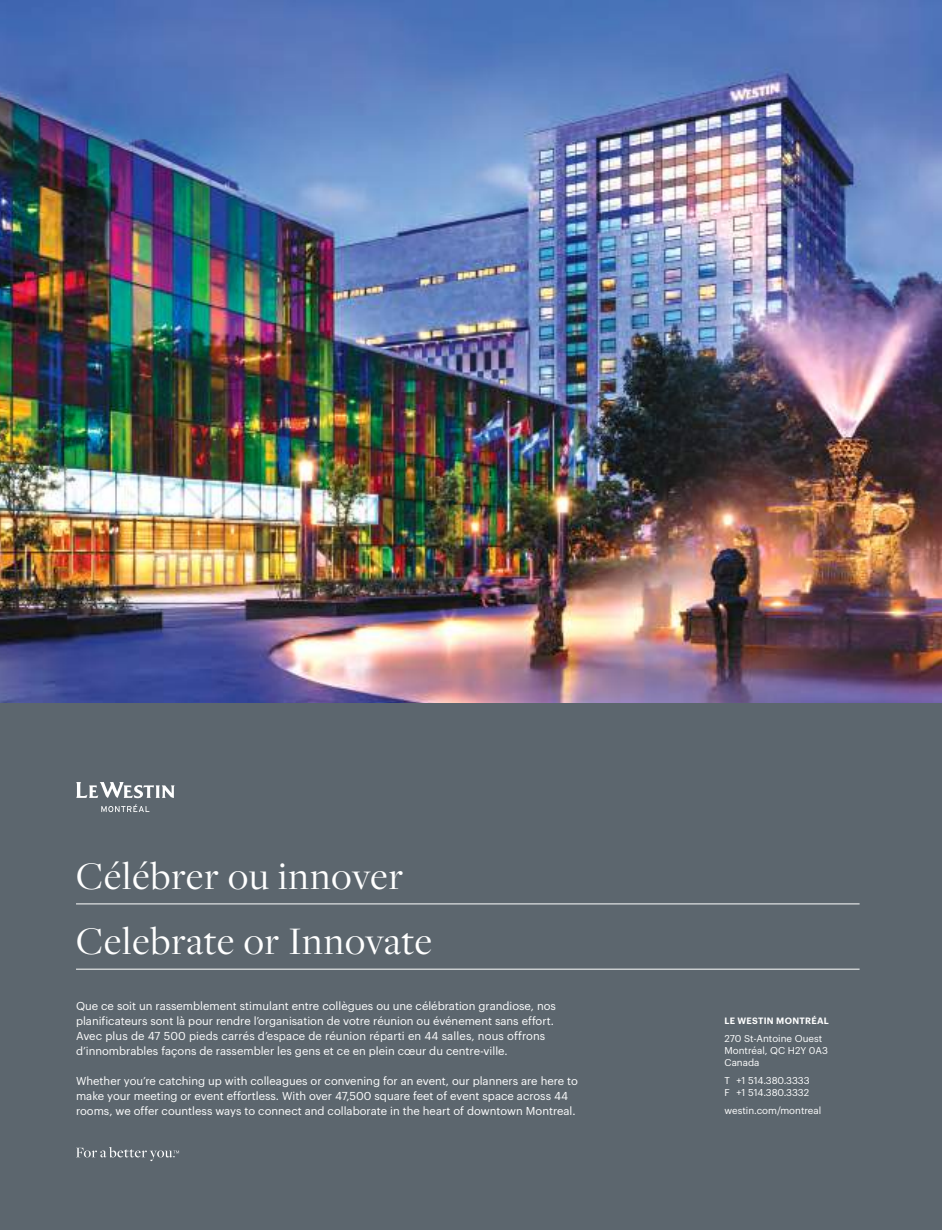
<style>
.page{position:relative;width:942px;height:1230px;background:#fff}
.page>*{position:absolute;margin:0;border:0;box-sizing:border-box;transform-origin:0 0}
.t1{font:40.5px/65.2px "Freight Disp Pro";letter-spacing:.025em;color:#fff}
.t2{font:11.25px/15px "Graphik Starwood";color:#fff}
.t3{font:9.75px/12px "Graphik Starwood";color:#fff}
.t4{font:600 9px "Graphik Starwood";letter-spacing:.03em;color:#fff}
</style>
<div class="page">
<svg style="left:941px;top:0;width:1px;height:1230px"></svg>
<img style="left:0;top:0;width:941px;height:1230px">
<h1 class="t1" style="left:76px;top:842px;width:357px">Célébrer ou innover<br>Celebrate or Innovate</h1>
<p class="t2" style="left:76px;top:997px;width:481px">Que ce soit un rassemblement stimulant entre collègues ou une célébration grandiose, nos planificateurs sont là pour rendre l’organisation de votre réunion ou événement sans effort.<br>Avec plus de 47 500 pieds carrés d’espace de réunion réparti en 44 salles, nous offrons d’innombrables façons de rassembler les gens et ce en plein cœur du centre-ville.</p>
<p class="t2" style="left:76px;top:1072px;width:503px">Whether you’re catching up with colleagues or convening for an event, our planners are here to make your meeting or event effortless. With over 47,500 square feet of event space across 44 rooms, we offer countless ways to connect and collaborate in the heart of downtown Montreal.</p>
<p class="t4" style="left:724px;top:1014px;width:105px">LE WESTIN MONTRÉAL</p>
<p class="t3" style="left:724px;top:1032px;width:105px">270 St-Antoine Ouest<br>Montréal, QC H2Y 0A3<br>Canada</p>
<p class="t3" style="left:724px;top:1074px;width:87px">T +1 514.380.3333<br>F +1 514.380.3332</p>
<p class="t3" style="left:724px;top:1104px;width:98px">westin.com/montreal</p>
</div>
